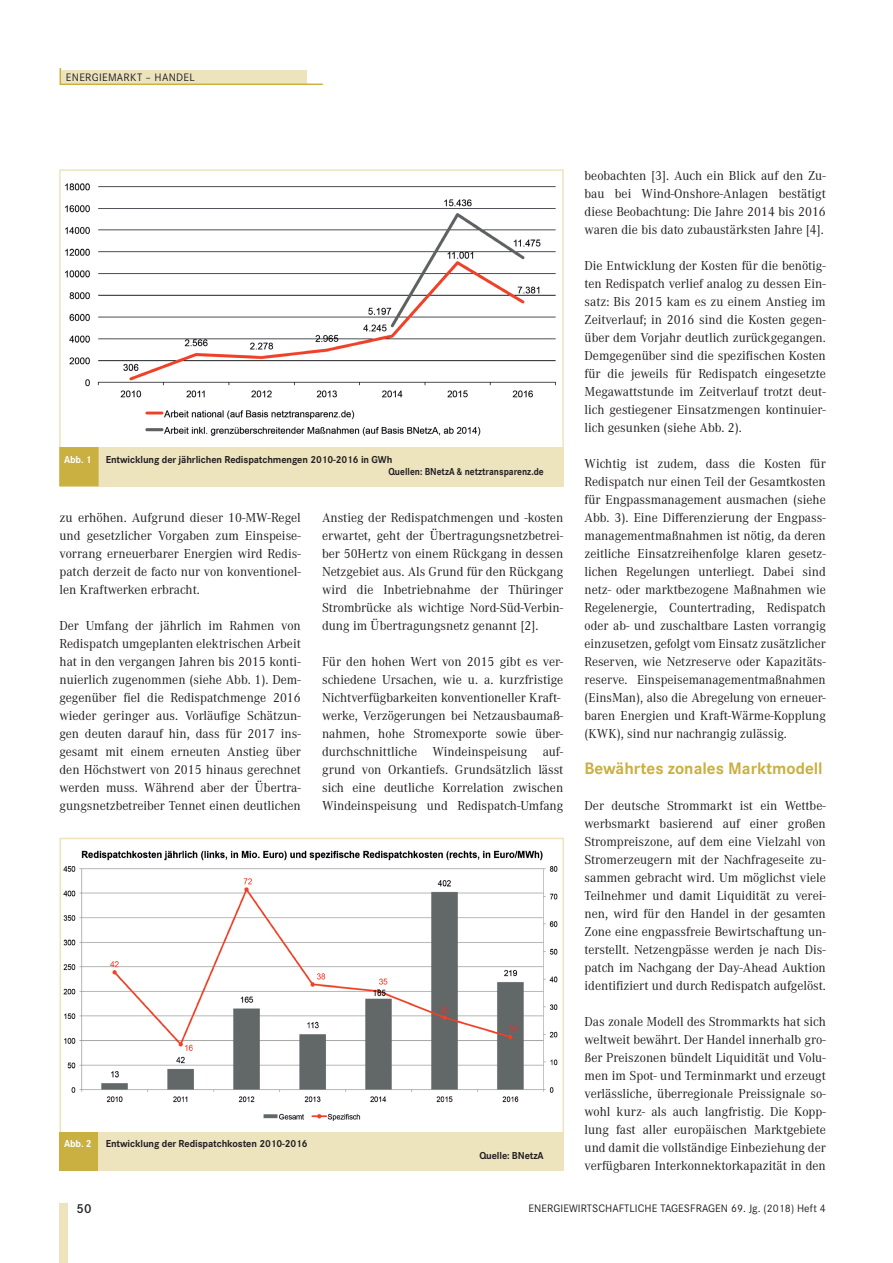
<style>
.page{position:relative;width:893px;height:1263px;background:#fff}
.page>*{position:absolute;margin:0;border:0;box-sizing:border-box;transform-origin:0 0}
.t1{font:700 17.25px "Corporate S";color:#c9b040}
.t2{font:13.5px/18px "Corporate A";color:#231f20;text-align:justify}
.t3{font:600 13.5px "Corporate S";color:#231f20}
.t4{font:11.25px "Corporate S";letter-spacing:.005em;color:#231f20}
.t5{font:11.25px "Corporate S";letter-spacing:.025em;color:#231f20}
.t6{font:700 10.5px/12px "Corporate S";letter-spacing:-.01em;color:#231f20}
.t7{font:700 10.5px "Corporate S";letter-spacing:-.01em;color:#fff}
</style>
<div class="page">
<div style="left:60px;top:71px;width:247px;height:13px;background:#ede4be"></div>
<hr style="left:60px;top:84px;width:263px;height:1px;background:#c9b040">
<svg style="left:60px;top:68px;width:1px;height:16px"></svg>
<div style="left:60px;top:1203px;width:8px;height:60px;background:#ede4be"></div>
<img style="left:65px;top:183px;width:491px;height:253px">
<div style="left:59px;top:169px;width:505px;height:317px;border:2px solid #ede4be"></div>
<div style="left:60px;top:447px;width:503px;height:39px;background:#ede4be"></div>
<div style="left:59px;top:447px;width:39px;height:39px;background:#c9b040;border:1px solid #c9b040"></div>
<img style="left:63px;top:850px;width:495px;height:271px">
<div style="left:60px;top:1132px;width:503px;height:39px;background:#ede4be"></div>
<div style="left:60px;top:1132px;width:38px;height:38px;background:#c9b040"></div>
<p class="t5" style="left:66px;top:71px;width:130px">ENERGIEMARKT – HANDEL</p>
<p class="t7" style="left:64px;top:453px;width:29px">Abb. 1</p>
<p class="t6" style="left:388px;top:453px;width:157px;text-indent:-283px">Entwicklung der jährlichen Redispatchmengen 2010-2016 in GWh<br>Quellen: BNetzA &amp; netztransparenz.de</p>
<p class="t2" style="left:60px;top:509px;width:243px">zu erhöhen. Aufgrund dieser 10-MW-Regel und gesetzlicher Vorgaben zum Einspeise&shy;vorrang erneuerbarer Energien wird Redis&shy;patch derzeit de facto nur von konventionel&shy;len Kraftwerken erbracht.</p>
<p class="t2" style="left:60px;top:617px;width:243px">Der Umfang der jährlich im Rahmen von Redispatch umgeplanten elektrischen Arbeit hat in den vergangen Jahren bis 2015 konti&shy;nuierlich zugenommen (siehe Abb. 1). Dem&shy;gegenüber fiel die Redispatchmenge 2016 wieder geringer aus. Vorläufige Schätzun&shy;gen deuten darauf hin, dass für 2017 ins&shy;gesamt mit einem erneuten Anstieg über den Höchstwert von 2015 hinaus gerechnet werden muss. Während aber der Übertra&shy;gungsnetzbetreiber Tennet einen deutlichen</p>
<p class="t2" style="left:322px;top:509px;width:243px">Anstieg der Redispatchmengen und -kosten erwartet, geht der Übertragungsnetzbetrei&shy;ber 50Hertz von einem Rückgang in dessen Netzgebiet aus. Als Grund für den Rückgang wird die Inbetriebnahme der Thüringer Strombrücke als wichtige Nord-Süd-Verbin&shy;dung im Übertragungsnetz genannt [2].</p>
<p class="t2" style="left:322px;top:653px;width:243px;text-align:left">Für den hohen Wert von 2015 gibt es ver&shy;schiedene Ursachen, wie u. a. kurzfristige Nichtverfügbarkeiten konventioneller Kraft&shy;werke, Verzögerungen bei Netzausbaumaß&shy;nahmen, hohe Stromexporte sowie über&shy;durchschnittliche Windeinspeisung auf&shy;grund von Orkantiefs. Grundsätzlich lässt sich eine deutliche Korrelation zwischen Windeinspeisung und Redispatch-Umfang</p>
<p class="t7" style="left:64px;top:1137px;width:29px">Abb. 2</p>
<p class="t6" style="left:106px;top:1138px;width:203px">Entwicklung der Redispatchkosten 2010-2016</p>
<p class="t6" style="left:479px;top:1150px;width:66px">Quelle: BNetzA</p>
<p class="t2" style="left:584px;top:167px;width:243px">beobachten [3]. Auch ein Blick auf den Zu&shy;bau bei Wind-Onshore-Anlagen bestätigt diese Beobachtung: Die Jahre 2014 bis 2016 waren die bis dato zubaustärksten Jahre [4].</p>
<p class="t2" style="left:585px;top:257px;width:243px">Die Entwicklung der Kosten für die benötig&shy;ten Redispatch verlief analog zu dessen Ein&shy;satz: Bis 2015 kam es zu einem Anstieg im Zeitverlauf; in 2016 sind die Kosten gegen&shy;über dem Vorjahr deutlich zurückgegangen.<br>Demgegenüber sind die spezifischen Kosten für die jeweils für Redispatch eingesetzte Megawattstunde im Zeitverlauf trotzt deut&shy;lich gestiegener Einsatzmengen kontinuier&shy;lich gesunken (siehe Abb. 2).</p>
<p class="t2" style="left:585px;top:455px;width:243px">Wichtig ist zudem, dass die Kosten für Redispatch nur einen Teil der Gesamtkosten für Engpassmanagement ausmachen (siehe Abb. 3). Eine Differenzierung der Engpass&shy;managementmaßnahmen ist nötig, da deren zeitliche Einsatzreihenfolge klaren gesetz&shy;lichen Regelungen unterliegt. Dabei sind netz- oder marktbezogene Maßnahmen wie Regelenergie, Countertrading, Redispatch oder ab- und zuschaltbare Lasten vorrangig einzusetzen, gefolgt vom Einsatz zusätzlicher Reserven, wie Netzreserve oder Kapazitäts&shy;reserve. Einspeisemanagementmaßnahmen (EinsMan), also die Abregelung von erneuer&shy;baren Energien und Kraft-Wärme-Kopplung (KWK), sind nur nachrangig zulässig.</p>
<p class="t1" style="left:585px;top:758px;width:240px">Bewährtes zonales Marktmodell</p>
<p class="t2" style="left:585px;top:797px;width:243px">Der deutsche Strommarkt ist ein Wettbe&shy;werbsmarkt basierend auf einer großen Strompreiszone, auf dem eine Vielzahl von Stromerzeugern mit der Nachfrageseite zu&shy;sammen gebracht wird. Um möglichst viele Teilnehmer und damit Liquidität zu verei&shy;nen, wird für den Handel in der gesamten Zone eine engpassfreie Bewirtschaftung un&shy;terstellt. Netzengpässe werden je nach Dis&shy;patch im Nachgang der Day-Ahead Auktion identifiziert und durch Redispatch aufgelöst.</p>
<p class="t2" style="left:585px;top:1013px;width:243px">Das zonale Modell des Strommarkts hat sich weltweit bewährt. Der Handel innerhalb gro&shy;ßer Preiszonen bündelt Liquidität und Volu&shy;men im Spot- und Terminmarkt und erzeugt verlässliche, überregionale Preissignale so&shy;wohl kurz- als auch langfristig. Die Kopp&shy;lung fast aller europäischen Marktgebiete und damit die vollständige Einbeziehung der verfügbaren Interkonnektorkapazität in den</p>
<p class="t3" style="left:77px;top:1201px;width:16px">50</p>
<p class="t4" style="left:529px;top:1202px;width:299px">ENERGIEWIRTSCHAFTLICHE TAGESFRAGEN 69. Jg. (2018) Heft 4</p>
</div>
